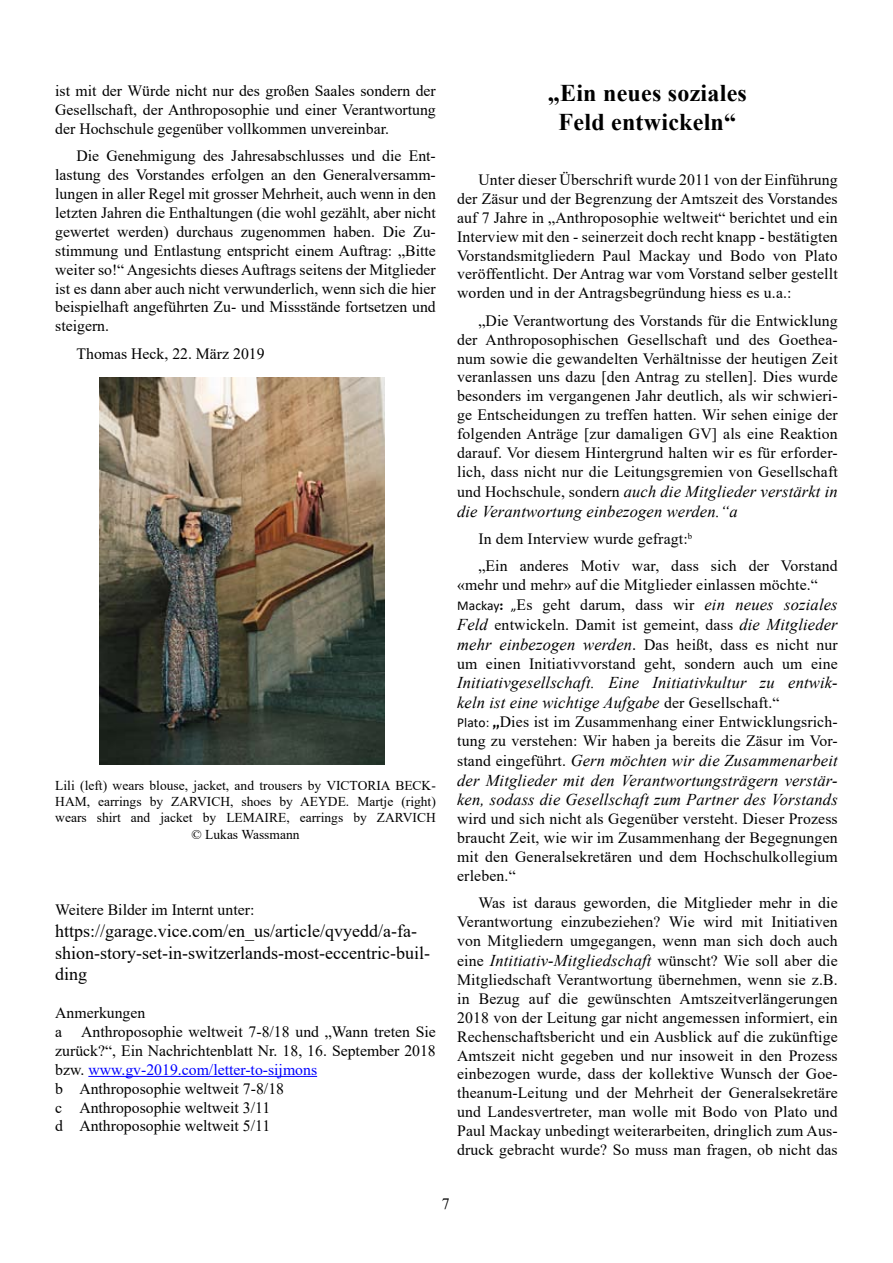
<style>
.page{position:relative;width:893px;height:1263px;background:#fff}
.page>*{position:absolute;margin:0;border:0;box-sizing:border-box;transform-origin:0 0}
.t1{font:700 24px/28.8px "Times New Roman";letter-spacing:.01em;color:#000;text-align:center}
.t2{font:18px/21.6px "Times New Roman";color:#000}
.t3{font:italic 16.5px/19.8px "Times New Roman";letter-spacing:.01em;color:#000}
.t4{font:15.75px/18.9px "Times New Roman";letter-spacing:.01em;color:#000;text-align:justify}
.t5{font:13.5px/16.2px "Times New Roman";color:#000;text-align:center}
.s1{color:#00f}
.s2{font-style:normal;font-size:15.75px}
.s3{font-family:"Calibri";font-size:13.5px}
.s4{font-family:"Candara";font-weight:700;font-size:13.5px}
.s5{font-style:italic;font-size:16.5px}
.s6{font-size:16.5px}
</style>
<div class="page">
<hr style="left:88px;top:1076px;width:229px;height:1px;background:#00f">
<img style="left:99px;top:377px;width:286px;height:387px">
<p class="t4" style="left:55px;top:81px;width:382px">ist mit der Würde nicht nur des großen Saales sondern der Gesellschaft, der Anthroposophie und einer Verantwortung der Hochschule gegenüber vollkommen unvereinbar.</p>
<p class="t4" style="left:55px;top:146px;width:382px;text-indent:21px">Die Genehmigung des Jahresabschlusses und die Ent&shy;lastung des Vorstandes erfolgen an den Generalversamm&shy;lungen in aller Regel mit grosser Mehrheit, auch wenn in den letzten Jahren die Enthaltungen (die wohl gezählt, aber nicht gewertet werden) durchaus zugenommen haben. Die Zu&shy;stimmung und Entlastung entspricht einem Auftrag: „Bitte weiter so!“ Angesichts dieses Auftrags seitens der Mitglieder ist es dann aber auch nicht verwunderlich, wenn sich die hier beispielhaft angeführten Zu- und Missstände fortsetzen und steigern.</p>
<p class="t4" style="left:77px;top:343px;width:190px">Thomas Heck, 22. März 2019</p>
<p class="t5" style="left:55px;top:777px;width:382px">Lili (left) wears blouse, jacket, and trousers by VICTORIA BECK-HAM, earrings by ZARVICH, shoes by AEYDE. Martje (right) wears shirt and jacket by LEMAIRE, earrings by ZARVICH © Lukas Wassmann</p>
<p class="t4" style="left:55px;top:900px;width:201px">Weitere Bilder im Internt unter:</p>
<p class="t2" style="left:55px;top:919px;width:376px">https://garage.vice.com/en_us/article/qvyedd/a-fa&shy;shion-story-set-in-switzerlands-most-eccentric-buil&shy;ding</p>
<p class="t4" style="left:55px;top:1003px;width:382px;text-align:left">Anmerkungen<br>a Anthroposophie weltweit 7-8/18 und „Wann treten Sie zurück?“, Ein Nachrichtenblatt Nr. 18, 16. September 2018 bzw. <span class="s1">www.gv-2019.com/letter-to-sijmons<br></span>b Anthroposophie weltweit 7-8/18<br>c Anthroposophie weltweit 3/11<br>d Anthroposophie weltweit 5/11</p>
<h1 class="t1" style="left:548px;top:78px;width:201px">„Ein neues soziales<br>Feld entwickeln“</h1>
<p class="t4" style="left:457px;top:170px;width:382px;text-indent:21px">Unter dieser Überschrift wurde 2011 von der Einführung der Zäsur und der Begrenzung der Amtszeit des Vorstandes auf 7 Jahre in „Anthroposophie weltweit“ berichtet und ein Interview mit den - seinerzeit doch recht knapp - bestätigten Vorstandsmitgliedern Paul Mackay und Bodo von Plato veröffentlicht. Der Antrag war vom Vorstand selber gestellt worden und in der Antragsbegründung hiess es u.a.:</p>
<p class="t4" style="left:457px;top:310px;width:382px;text-indent:21px">„Die Verantwortung des Vorstands für die Entwicklung der Anthroposophischen Gesellschaft und des Goethea&shy;num sowie die gewandelten Verhältnisse der heutigen Zeit veranlassen uns dazu [den Antrag zu stellen]. Dies wurde besonders im vergangenen Jahr deutlich, als wir schwieri&shy;ge Entscheidungen zu treffen hatten. Wir sehen einige der folgenden Anträge [zur damaligen GV] als eine Reaktion darauf. Vor diesem Hintergrund halten wir es für erforder&shy;lich, dass nicht nur die Leitungsgremien von Gesellschaft</p>
<p class="t3" style="left:457px;top:481px;width:382px"><span class="s2">und Hochschule, sondern</span> auch die Mitglieder verstärkt in die Verantwortung einbezogen werden.“a</p>
<p class="t4" style="left:478px;top:524px;width:361px;line-height:27.5px">In dem Interview wurde gefragt:<sup>b<br></sup>„Ein anderes Motiv war, dass sich der Vorstand</p>
<p class="t4" style="left:457px;top:575px;width:382px;line-height:19.5px;text-align:left">«mehr und mehr» auf die Mitglieder einlassen möchte.“ <span class="s3">Mackay</span><span class="s4">:</span> <span class="s3">„</span>Es geht darum, dass wir <span class="s5">ein neues soziales Feld</span> entwickeln. Damit ist gemeint, dass <span class="s5">die Mitglieder mehr einbezogen werden</span><span class="s6">.</span> Das heißt, dass es nicht nur um einen Initiativvorstand geht, sondern auch um eine</p>
<p class="t3" style="left:457px;top:673px;width:382px">Initiativgesellschaft. Eine Initiativkultur zu entwic&shy;keln ist eine wichtige Aufgabe <span class="s2">der Gesellschaft.“</span></p>
<p class="t4" style="left:457px;top:712px;width:382px"><span class="s3">Plato:</span> <span class="s4">„</span>Dies ist im Zusammenhang einer Entwicklungsrich&shy;tung zu verstehen: Wir haben ja bereits die Zäsur im Vor-</p>
<p class="t3" style="left:457px;top:750px;width:382px;text-align:justify"><span class="s2">stand eingeführt.</span> Gern möchten wir die Zusammenarbeit der Mitglieder mit den Verantwortungsträgern verstär&shy;ken, sodass die Gesellschaft zum Partner des Vorstands</p>
<p class="t4" style="left:457px;top:809px;width:382px">wird und sich nicht als Gegenüber versteht. Dieser Prozess braucht Zeit, wie wir im Zusammenhang der Begegnungen mit den Generalsekretären und dem Hochschulkollegium erleben.“</p>
<p class="t4" style="left:457px;top:893px;width:382px;text-indent:21px">Was ist daraus geworden, die Mitglieder mehr in die Verantwortung einzubeziehen? Wie wird mit Initiativen von Mitgliedern umgegangen, wenn man sich doch auch eine <span class="s5">Intitiativ-Mitgliedschaft</span> wünscht? Wie soll aber die Mitgliedschaft Verantwortung übernehmen, wenn sie z.B. in Bezug auf die gewünschten Amtszeitverlängerungen 2018 von der Leitung gar nicht angemessen informiert, ein Rechenschaftsbericht und ein Ausblick auf die zukünftige Amtszeit nicht gegeben und nur insoweit in den Prozess einbezogen wurde, dass der kollektive Wunsch der Goe&shy;theanum-Leitung und der Mehrheit der Generalsekretäre und Landesvertreter, man wolle mit Bodo von Plato und Paul Mackay unbedingt weiterarbeiten, dringlich zum Aus&shy;druck gebracht wurde? So muss man fragen, ob nicht das</p>
</div>
